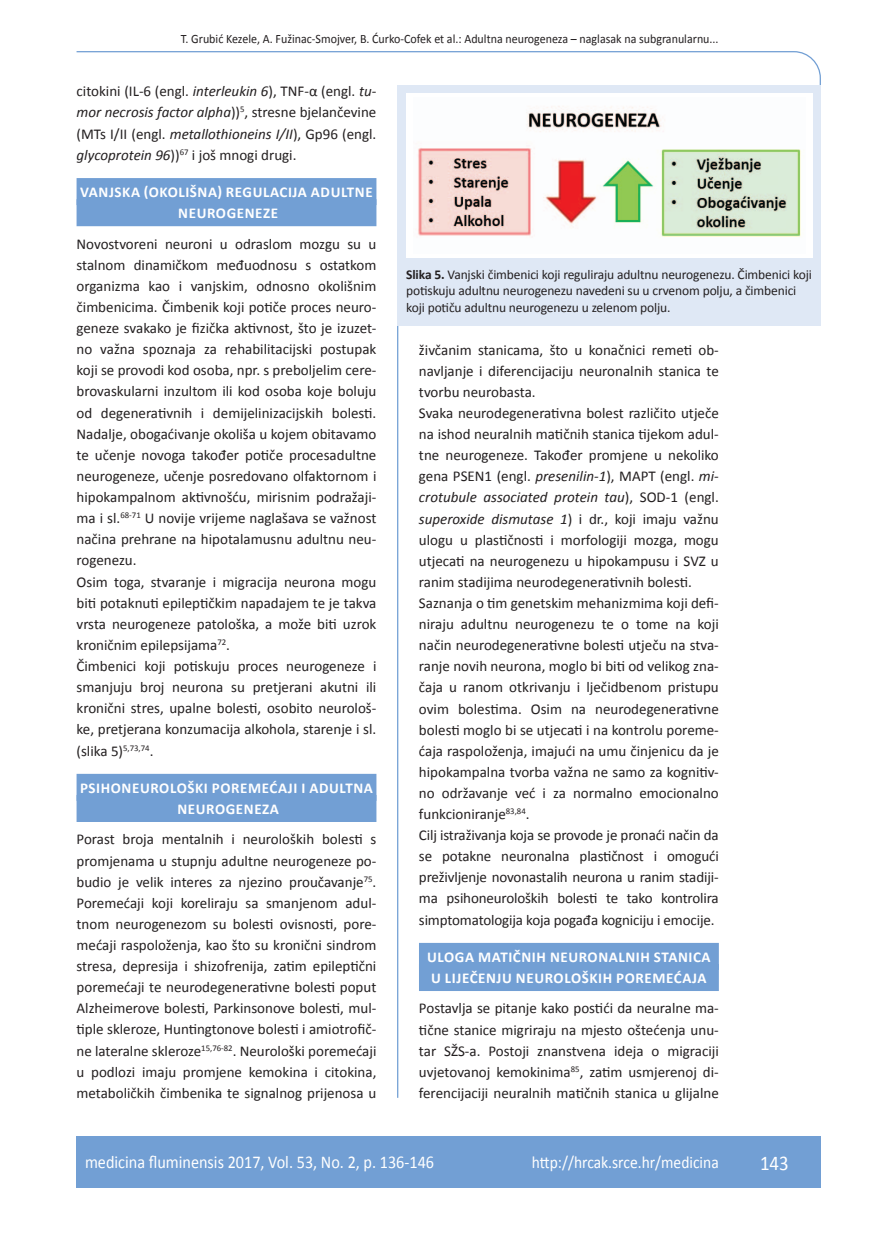
<style>
.page{position:relative;width:872px;height:1234px;background:#fff}
.page>*{position:absolute;margin:0;border:0;box-sizing:border-box;transform-origin:0 0}
.t1{font:21px "Calibri";color:#fff;scale:.9 1}
.t2{font:18px "Calibri";color:#fff;scale:.9 1}
.t3{font:17.25px "Calibri";color:#fff;scale:.9 1}
.t4{font:15px/21.1px "Calibri";color:#231f20;text-align:justify}
.t5{font:700 15px/21.1px "Calibri";letter-spacing:.04em;color:#fff;text-align:center}
.t6{font:13.5px/16.5px "Calibri";letter-spacing:-.01em;color:#231f20}
.t7{font:12.75px "Calibri";color:#231f20;scale:.94 1}
.s1{font-style:italic}
.s2{font-weight:700}
</style>
<div class="page">
<svg style="left:76px;top:51px;width:745px;height:275px"></svg>
<hr style="left:397px;top:325px;width:1px;height:772px;background:#729fd4">
<div style="left:77px;top:1135px;width:744px;height:51px;background:#729fd4"></div>
<div style="left:77px;top:178px;width:299px;height:27px;background:#729fd4"></div>
<div style="left:77px;top:199px;width:299px;height:27px;background:#729fd4"></div>
<div style="left:77px;top:773px;width:299px;height:27px;background:#729fd4"></div>
<div style="left:77px;top:794px;width:299px;height:27px;background:#729fd4"></div>
<div style="left:419px;top:942px;width:300px;height:27px;background:#729fd4"></div>
<div style="left:419px;top:963px;width:300px;height:27px;background:#729fd4"></div>
<div style="left:398px;top:85px;width:423px;height:240px;background:#dfe8f5"></div>
<div style="left:406px;top:94px;width:406px;height:164px;background:#fff"></div>
<img style="left:418px;top:106px;width:383px;height:131px">
<p class="t7" style="left:181px;top:30px;width:573px">T. Grubić Kezele, A. Fužinac-Smojver, B. Ćurko-Cofek et al.: Adultna neurogeneza – naglasak na subgranularnu...</p>
<p class="t4" style="left:77px;top:80px;width:301px">citokini (IL-6 (engl. <span class="s1">interleukin 6</span>), TNF-α (engl. <span class="s1">tu&shy;mor necrosis factor alpha</span>))<sup>5</sup>, stresne bjelančevine (MTs I/II (engl. <span class="s1">metallothioneins I/II</span>), Gp96 (engl. <span class="s1">glycoprotein 96</span>))<sup>67</sup> i još mnogi drugi.</p>
<p class="t5" style="left:80px;top:180px;width:294px">VANJSKA (OKOLIŠNA) REGULACIJA ADULTNE<br>NEUROGENEZE</p>
<p class="t4" style="left:77px;top:232px;width:301px;text-align:left">Novostvoreni neuroni u odraslom mozgu su u stalnom dinamičkom međuodnosu s ostatkom organizma kao i vanjskim, odnosno okolišnim čimbenicima. Čimbenik koji potiče proces neuro&shy;geneze svakako je fizička aktivnost, što je izuzet&shy;no važna spoznaja za rehabilitacijski postupak koji se provodi kod osoba, npr. s preboljelim cere&shy;brovaskularni inzultom ili kod osoba koje boluju od degenerativnih i demijelinizacijskih bolesti.<br>Nadalje, obogaćivanje okoliša u kojem obitavamo te učenje novoga također potiče procesadultne neurogeneze, učenje posredovano olfaktornom i hipokampalnom aktivnošću, mirisnim podražaji&shy;ma i sl.<sup>68-71</sup> U novije vrijeme naglašava se važnost načina prehrane na hipotalamusnu adultnu neu&shy;rogenezu.<br>Osim toga, stvaranje i migracija neurona mogu biti potaknuti epileptičkim napadajem te je takva vrsta neurogeneze patološka, a može biti uzrok kroničnim epilepsijama<sup>72</sup>.<br>Čimbenici koji potiskuju proces neurogeneze i smanjuju broj neurona su pretjerani akutni ili kronični stres, upalne bolesti, osobito neurološ&shy;ke, pretjerana konzumacija alkohola, starenje i sl. (slika 5)<sup>5,73,74</sup>.</p>
<p class="t5" style="left:80px;top:776px;width:294px">PSIHONEUROLOŠKI POREMEĆAJI I ADULTNA<br>NEUROGENEZA</p>
<p class="t4" style="left:77px;top:828px;width:301px">Porast broja mentalnih i neuroloških bolesti s promjenama u stupnju adultne neurogeneze po&shy;budio je velik interes za njezino proučavanje<sup>75</sup>.<br>Poremećaji koji koreliraju sa smanjenom adul&shy;tnom neurogenezom su bolesti ovisnosti, pore&shy;mećaji raspoloženja, kao što su kronični sindrom stresa, depresija i shizofrenija, zatim epileptični poremećaji te neurodegenerativne bolesti poput Alzheimerove bolesti, Parkinsonove bolesti, mul&shy;tiple skleroze, Huntingtonove bolesti i amiotrofič&shy;ne lateralne skleroze<sup>15,76-82</sup>. Neurološki poremećaji u podlozi imaju promjene kemokina i citokina, metaboličkih čimbenika te signalnog prijenosa u</p>
<p class="t6" style="left:406px;top:265px;width:407px"><span class="s2">Slika 5.</span> Vanjski čimbenici koji reguliraju adultnu neurogenezu. Čimbenici koji potiskuju adultnu neurogenezu navedeni su u crvenom polju, a čimbenici koji potiču adultnu neurogenezu u zelenom polju.</p>
<p class="t4" style="left:419px;top:338px;width:301px;text-align:left">živčanim stanicama, što u konačnici remeti ob&shy;navljanje i diferencijaciju neuronalnih stanica te tvorbu neurobasta.<br>Svaka neurodegenerativna bolest različito utječe na ishod neuralnih matičnih stanica tijekom adul&shy;tne neurogeneze. Također promjene u nekoliko gena PSEN1 (engl. <span class="s1">presenilin-1</span>), MAPT (engl. <span class="s1">mi&shy;crotubule associated protein tau</span>), SOD-1 (engl. <span class="s1">superoxide dismutase 1</span>) i dr., koji imaju važnu ulogu u plastičnosti i morfologiji mozga, mogu utjecati na neurogenezu u hipokampusu i SVZ u ranim stadijima neurodegenerativnih bolesti.<br>Saznanja o tim genetskim mehanizmima koji defi&shy;niraju adultnu neurogenezu te o tome na koji način neurodegenerativne bolesti utječu na stva&shy;ranje novih neurona, moglo bi biti od velikog zna&shy;čaja u ranom otkrivanju i lječidbenom pristupu ovim bolestima. Osim na neurodegenerativne bolesti moglo bi se utjecati i na kontrolu poreme&shy;ćaja raspoloženja, imajući na umu činjenicu da je hipokampalna tvorba važna ne samo za kognitiv&shy;no održavanje već i za normalno emocionalno funkcioniranje<sup>83,84</sup>.<br>Cilj istraživanja koja se provode je pronaći način da se potakne neuronalna plastičnost i omogući preživljenje novonastalih neurona u ranim stadiji&shy;ma psihoneuroloških bolesti te tako kontrolira simptomatologija koja pogađa kogniciju i emocije.</p>
<p class="t5" style="left:427px;top:945px;width:285px;text-align:left">ULOGA MATIČNIH NEURONALNIH STANICA<br>U LIJEČENJU NEUROLOŠKIH POREMEĆAJA</p>
<p class="t4" style="left:419px;top:996px;width:301px">Postavlja se pitanje kako postići da neuralne ma&shy;tične stanice migriraju na mjesto oštećenja unu&shy;tar SŽS-a. Postoji znanstvena ideja o migraciji uvjetovanoj kemokinima<sup>85</sup>, zatim usmjerenoj di&shy;ferencijaciji neuralnih matičnih stanica u glijalne</p>
<p class="t2" style="left:85px;top:1150px;width:389px">medicina fluminensis 2017, Vol. 53, No. 2, p. 136-146</p>
<p class="t3" style="left:532px;top:1151px;width:209px">http://hrcak.srce.hr/medicina</p>
<h1 class="t1" style="left:760px;top:1149px;width:33px">143</h1>
</div>
